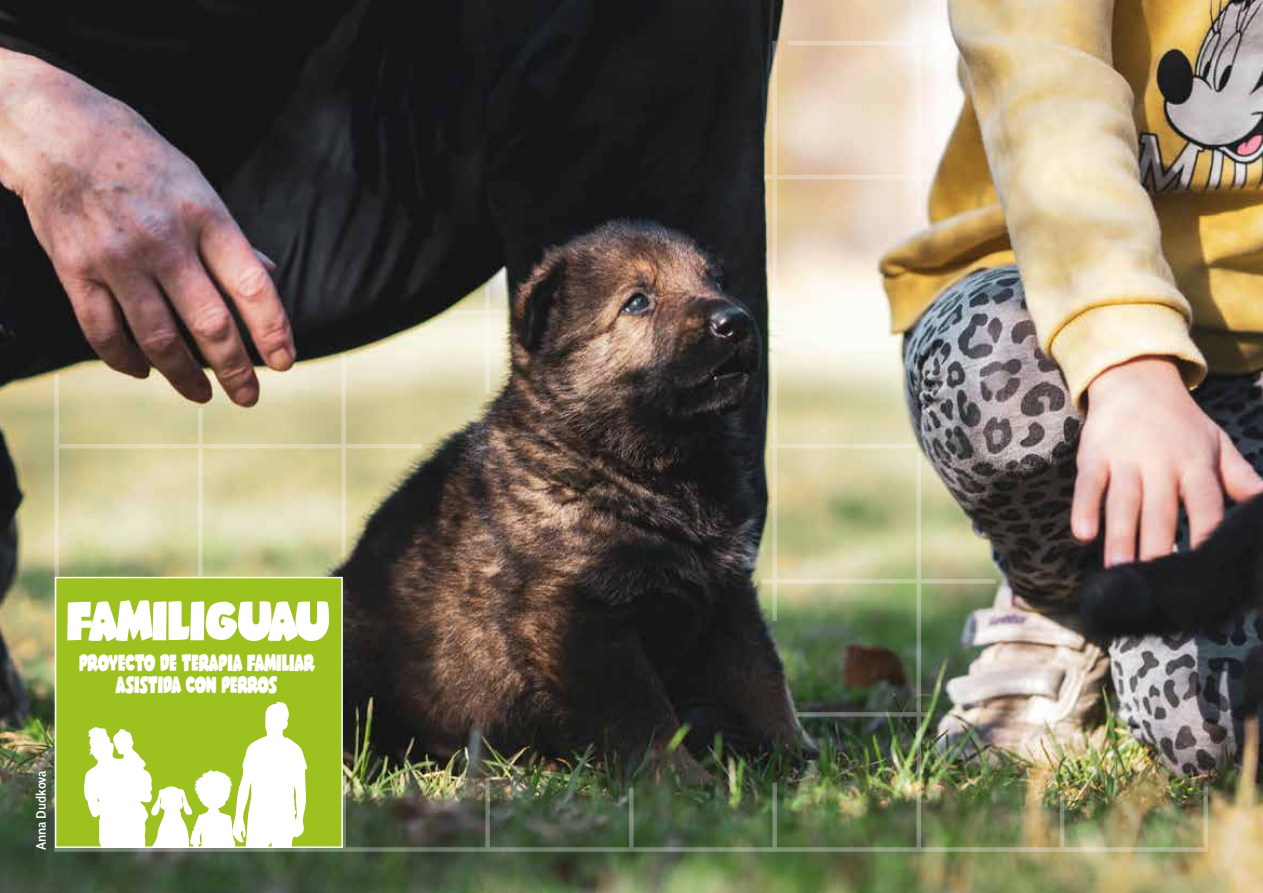
<style>
.page{position:relative;width:1263px;height:893px;background:#fff}
.page>*{position:absolute;margin:0;border:0;box-sizing:border-box;transform-origin:0 0}
.t1{font:60px "Shablagoo";color:#fff}
.t2{font:25.5px/22.5px "Shablagoo Condensed";color:#fff;text-align:center}
.t3{font:500 13.5px "Alergia Condensed";color:#fff}
</style>
<div class="page">
<img style="left:0;top:1px;width:1263px;height:892px">
<svg style="left:54px;top:374px;width:5px;height:478px"></svg>
<svg style="left:198px;top:408px;width:5px;height:169px"></svg>
<svg style="left:485px;top:778px;width:5px;height:69px"></svg>
<svg style="left:629px;top:788px;width:5px;height:59px"></svg>
<svg style="left:772px;top:782px;width:5px;height:65px"></svg>
<svg style="left:916px;top:453px;width:5px;height:394px;background:#a4ac8e"></svg>
<svg style="left:1060px;top:791px;width:4px;height:56px"></svg>
<svg style="left:1203px;top:787px;width:5px;height:65px"></svg>
<svg style="left:764px;top:175px;width:166px;height:4px"></svg>
<svg style="left:788px;top:41px;width:163px;height:4px"></svg>
<hr style="left:770px;top:444px;width:147px;height:4px;background:#e9e5cb">
<svg style="left:797px;top:712px;width:133px;height:5px"></svg>
<svg style="left:769px;top:310px;width:3px;height:4px"></svg>
<svg style="left:761px;top:579px;width:235px;height:5px"></svg>
<svg style="left:55px;top:847px;width:1150px;height:5px;background:#869077"></svg>
<svg style="left:341px;top:354px;width:5px;height:203px"></svg>
<svg style="left:341px;top:776px;width:5px;height:76px"></svg>
<svg style="left:485px;top:286px;width:5px;height:108px"></svg>
<div style="left:916px;top:41px;width:5px;height:176px;background:#faf4ee"></div>
<hr style="left:451px;top:310px;width:51px;height:4px;background:#efecd7">
<svg style="left:55px;top:444px;width:367px;height:4px"></svg>
<svg style="left:772px;top:41px;width:5px;height:580px;background:#e0d7b9"></svg>
<hr style="left:775px;top:310px;width:110px;height:4px;background:#fcfdf7">
<div style="left:55px;top:577px;width:288px;height:271px;background:#9dc11f;border:2px solid #fff"></div>
<svg style="left:84px;top:702px;width:223px;height:145px"></svg>
<h1 class="t1" style="left:67px;top:591px;width:264px">FAMILIGUAU</h1>
<p class="t2" style="left:79px;top:651px;width:236px">PROYECTO DE TERAPIA FAMILIAR<br>ASISTIDA CON PERROS</p>
<p class="t3" style="left:31px;top:850px;width:82px;rotate:-90deg">Anna Dudkova</p>
</div>
